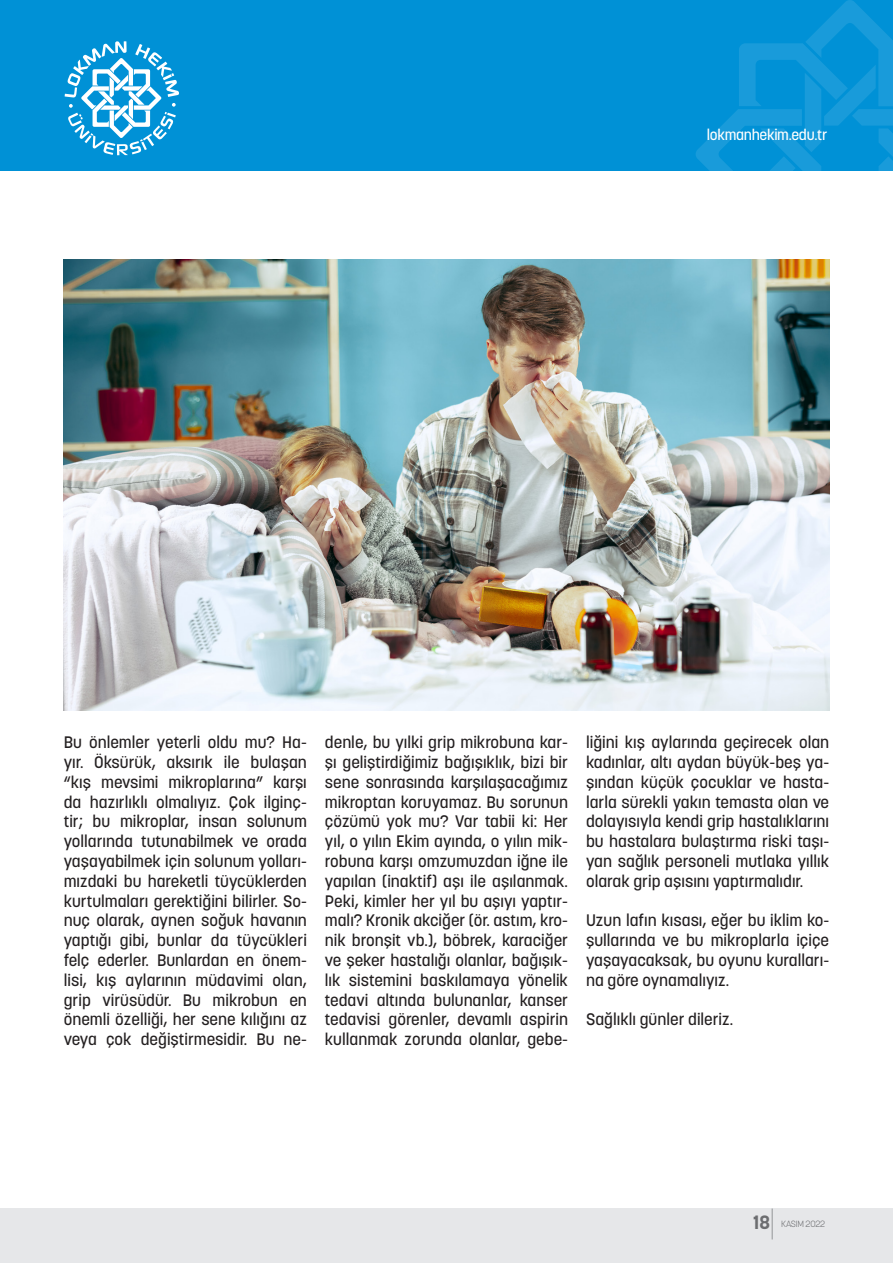
<style>
.page{position:relative;width:893px;height:1263px;background:#fff}
.page>*{position:absolute;margin:0;border:0;box-sizing:border-box;transform-origin:0 0}
.t1{font:500 16.5px/19.8px "Korolev";color:#231f20;text-align:justify}
.t2{font:500 15px "Korolev";letter-spacing:-.02em;color:#fff}
.t3{font:300 8.85px "Korolev";letter-spacing:-.03em;color:#6c6d70}
.s1{font-weight:700;font-size:19.2px}
.s2{font-size:9px}
</style>
<div class="page">
<div style="left:0;top:1208px;width:893px;height:55px;background:#e6e7e9"></div>
<div style="left:0;top:0;width:893px;height:170px;background:#0091d6"></div>
<svg style="left:696px;top:0;width:197px;height:170px"></svg>
<hr style="left:772px;top:1208px;width:1px;height:31px;background:#939598">
<svg style="left:65px;top:41px;width:114px;height:114px"></svg>
<img style="left:64px;top:259px;width:765px;height:452px">
<p class="t2" style="left:707px;top:126px;width:122px">lokmanhekim.edu.tr</p>
<p class="t1" style="left:64px;top:732px;width:245px">Bu önlemler yeterli oldu mu? Ha&shy;yır. Öksürük, aksırık ile bulaşan “kış mevsimi mikroplarına” karşı da hazırlıklı olmalıyız. Çok ilginç&shy;tir; bu mikroplar, insan solunum yollarında tutunabilmek ve orada yaşayabilmek için solunum yolları&shy;mızdaki bu hareketli tüycüklerden kurtulmaları gerektiğini bilirler. So&shy;nuç olarak, aynen soğuk havanın yaptığı gibi, bunlar da tüycükleri felç ederler. Bunlardan en önem&shy;lisi, kış aylarının müdavimi olan, grip virüsüdür. Bu mikrobun en önemli özelliği, her sene kılığını az veya çok değiştirmesidir. Bu ne-</p>
<p class="t1" style="left:325px;top:732px;width:245px">denle, bu yılki grip mikrobuna kar&shy;şı geliştirdiğimiz bağışıklık, bizi bir sene sonrasında karşılaşacağımız mikroptan koruyamaz. Bu sorunun çözümü yok mu? Var tabii ki: Her yıl, o yılın Ekim ayında, o yılın mik&shy;robuna karşı omzumuzdan iğne ile yapılan (inaktif) aşı ile aşılanmak.<br>Peki, kimler her yıl bu aşıyı yaptır&shy;malı? Kronik akciğer (ör. astım, kro&shy;nik bronşit vb.), böbrek, karaciğer ve şeker hastalığı olanlar, bağışık&shy;lık sistemini baskılamaya yönelik tedavi altında bulunanlar, kanser tedavisi görenler, devamlı aspirin kullanmak zorunda olanlar, gebe-</p>
<p class="t1" style="left:586px;top:732px;width:245px">liğini kış aylarında geçirecek olan kadınlar, altı aydan büyük-beş ya&shy;şından küçük çocuklar ve hasta&shy;larla sürekli yakın temasta olan ve dolayısıyla kendi grip hastalıklarını bu hastalara bulaştırma riski taşı&shy;yan sağlık personeli mutlaka yıllık olarak grip aşısını yaptırmalıdır.</p>
<p class="t1" style="left:586px;top:911px;width:245px">Uzun lafın kısası, eğer bu iklim ko&shy;şullarında ve bu mikroplarla içiçe yaşayacaksak, bu oyunu kuralları&shy;na göre oynamalıyız.</p>
<p class="t1" style="left:586px;top:1010px;width:149px">Sağlıklı günler dileriz.</p>
<p class="t3" style="left:753px;top:1218px;width:74px"><span class="s1">18</span> KASIM <span class="s2">2022</span></p>
</div>
